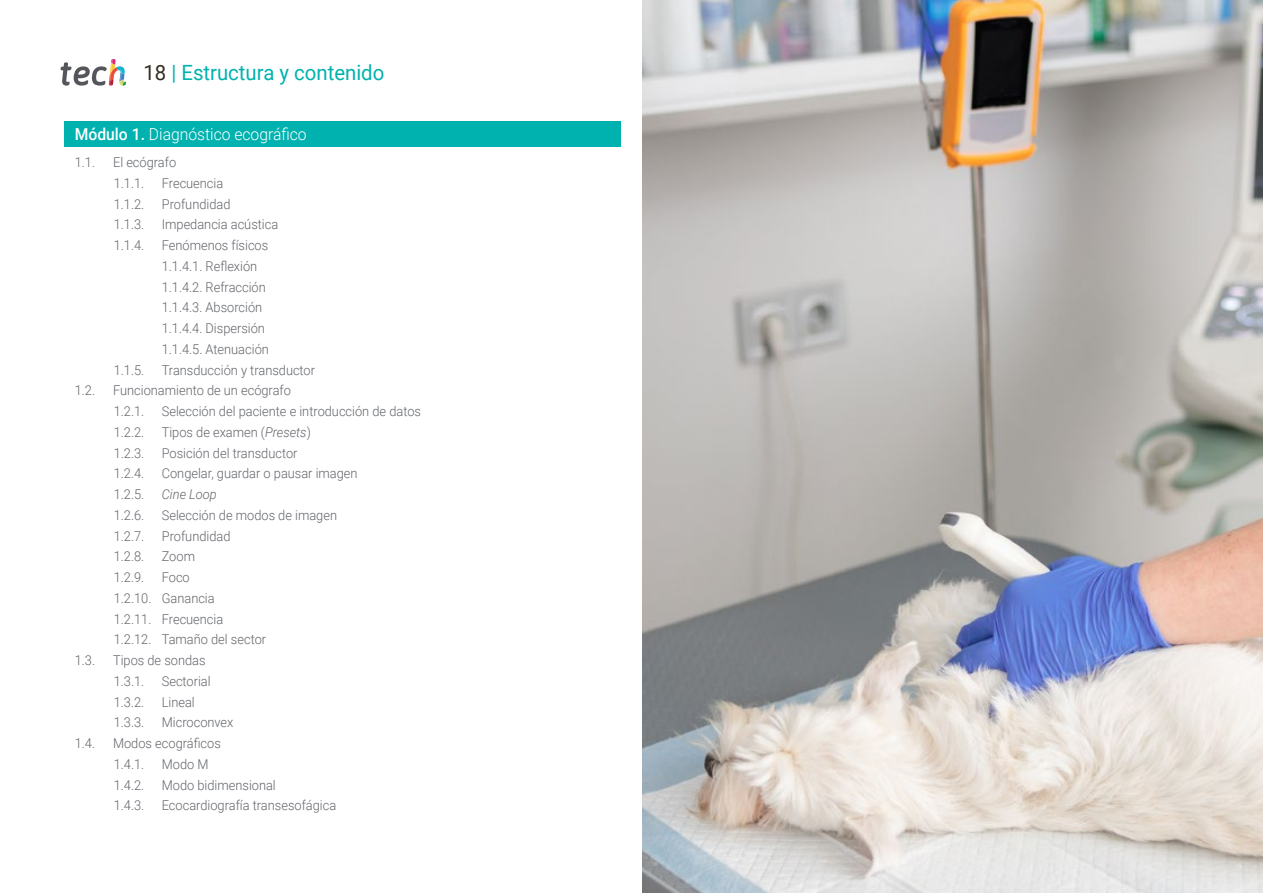
<style>
.page{position:relative;width:1263px;height:893px;background:#fff}
.page>*{position:absolute;margin:0;border:0;box-sizing:border-box;transform-origin:0 0}
.t1{font:21px "Roboto";color:#00b2af}
.t2{font:300 16.5px "Roboto";color:#fff;scale:.95 1}
.t3{font:300 13.5px/20.7px "Roboto";color:#61646a;scale:.95 1}
.t4{font:italic 300 13.5px "Roboto";color:#61646a;scale:.95 1}
.s1{color:#312e20}
.s2{font-weight:500}
.s3{font-style:italic}
</style>
<div class="page">
<div style="left:64px;top:121px;width:557px;height:25px;background:#00b2af"></div>
<svg style="left:61px;top:59px;width:65px;height:27px"></svg>
<img style="left:642px;top:0;width:621px;height:893px">
<h1 class="t1" style="left:144px;top:57px;width:242px"><span class="s1">18</span> | Estructura y contenido</h1>
<p class="t2" style="left:75px;top:123px;width:246px"><span class="s2">Módulo 1.</span> Diagnóstico ecográfico</p>
<p class="t3" style="left:75px;top:151px;width:23px">1.1.</p>
<p class="t3" style="left:113px;top:151px;width:68px">El ecógrafo<br>1.1.1.</p>
<p class="t3" style="left:162px;top:172px;width:66px">Frecuencia</p>
<p class="t3" style="left:114px;top:193px;width:34px">1.1.2.</p>
<p class="t3" style="left:162px;top:193px;width:74px">Profundidad</p>
<p class="t3" style="left:114px;top:214px;width:34px">1.1.3.</p>
<p class="t3" style="left:162px;top:214px;width:124px">Impedancia acústica</p>
<p class="t3" style="left:114px;top:234px;width:34px">1.1.4.</p>
<p class="t3" style="left:162px;top:234px;width:114px">Fenómenos físicos<br>1.1.4.1. Reflexión<br>1.1.4.2. Refracción<br>1.1.4.3. Absorción<br>1.1.4.4. Dispersión<br>1.1.4.5. Atenuación</p>
<p class="t3" style="left:114px;top:359px;width:34px">1.1.5.</p>
<p class="t3" style="left:162px;top:359px;width:163px">Transducción y transductor</p>
<p class="t3" style="left:75px;top:380px;width:23px">1.2.</p>
<p class="t3" style="left:113px;top:380px;width:189px">Funcionamiento de un ecógrafo<br>1.2.1.</p>
<p class="t3" style="left:162px;top:400px;width:274px">Selección del paciente e introducción de datos</p>
<p class="t3" style="left:114px;top:421px;width:34px">1.2.2.</p>
<p class="t3" style="left:162px;top:421px;width:158px">Tipos de examen (<span class="s3">Presets</span>)</p>
<p class="t3" style="left:114px;top:442px;width:34px">1.2.3.</p>
<p class="t3" style="left:162px;top:442px;width:144px">Posición del transductor</p>
<p class="t3" style="left:114px;top:463px;width:34px">1.2.4.</p>
<p class="t3" style="left:162px;top:463px;width:208px">Congelar, guardar o pausar imagen</p>
<p class="t3" style="left:114px;top:483px;width:34px">1.2.5.</p>
<p class="t4" style="left:162px;top:485px;width:59px">Cine Loop</p>
<p class="t3" style="left:114px;top:504px;width:34px">1.2.6.</p>
<p class="t3" style="left:162px;top:504px;width:186px">Selección de modos de imagen</p>
<p class="t3" style="left:114px;top:525px;width:34px">1.2.7.</p>
<p class="t3" style="left:162px;top:525px;width:74px">Profundidad</p>
<p class="t3" style="left:114px;top:546px;width:34px">1.2.8.</p>
<p class="t3" style="left:162px;top:546px;width:37px">Zoom</p>
<p class="t3" style="left:114px;top:566px;width:34px">1.2.9.</p>
<p class="t3" style="left:114px;top:566px;width:162px;text-indent:48px">Foco<br>1.2.10. Ganancia<br>1.2.11. Frecuencia<br>1.2.12. Tamaño del sector</p>
<p class="t3" style="left:75px;top:649px;width:23px">1.3.</p>
<p class="t3" style="left:113px;top:649px;width:99px">Tipos de sondas<br>1.3.1.</p>
<p class="t3" style="left:162px;top:670px;width:53px">Sectorial</p>
<p class="t3" style="left:114px;top:691px;width:34px">1.3.2.</p>
<p class="t3" style="left:162px;top:691px;width:36px">Lineal</p>
<p class="t3" style="left:114px;top:712px;width:34px">1.3.3.</p>
<p class="t3" style="left:162px;top:712px;width:77px">Microconvex</p>
<p class="t3" style="left:75px;top:732px;width:23px">1.4.</p>
<p class="t3" style="left:113px;top:732px;width:115px">Modos ecográficos<br>1.4.1.</p>
<p class="t3" style="left:162px;top:753px;width:51px">Modo M</p>
<p class="t3" style="left:114px;top:774px;width:34px">1.4.2.</p>
<p class="t3" style="left:162px;top:774px;width:122px">Modo bidimensional</p>
<p class="t3" style="left:114px;top:795px;width:34px">1.4.3.</p>
<p class="t3" style="left:162px;top:795px;width:185px">Ecocardiografía transesofágica</p>
</div>
